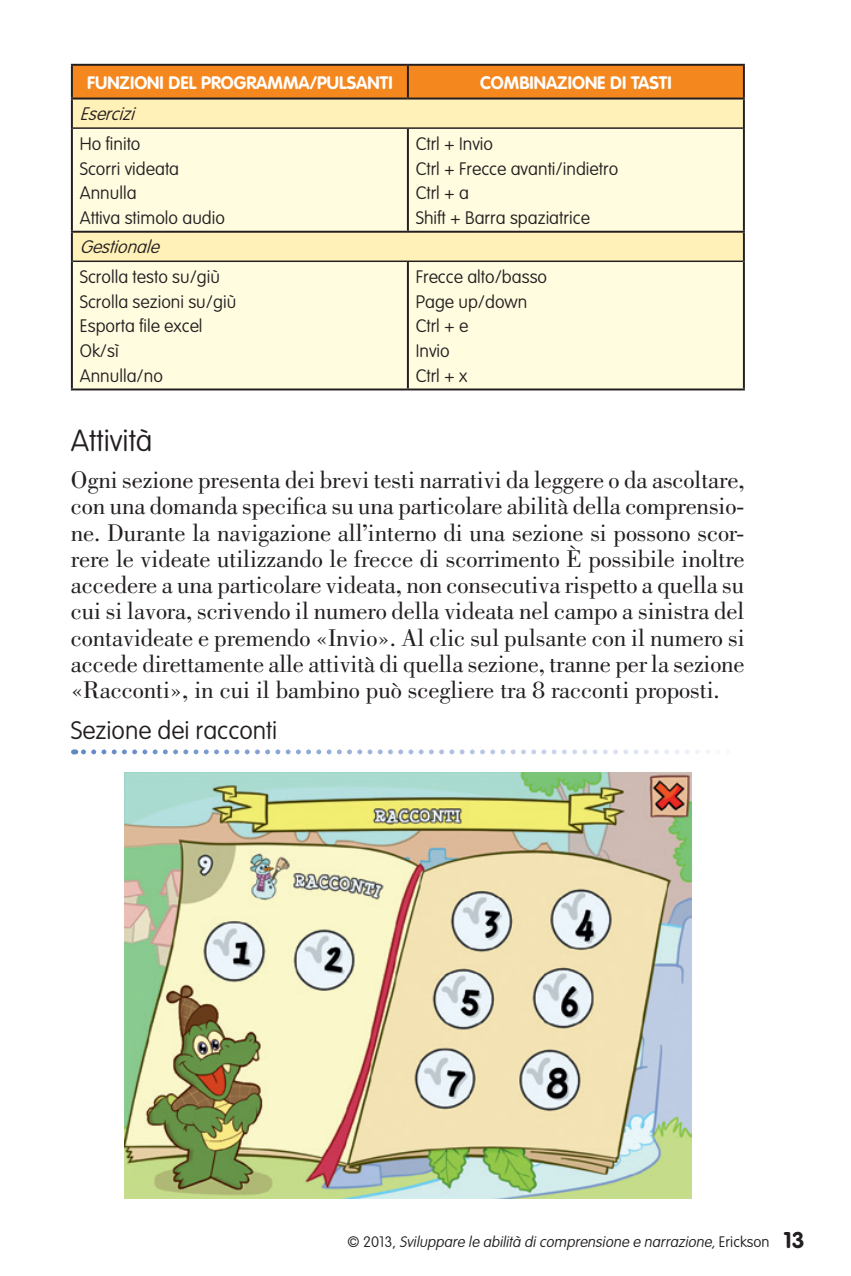
<style>
.page{position:relative;width:851px;height:1276px;background:#fff}
.page>*{position:absolute;margin:0;border:0;box-sizing:border-box;transform-origin:0 0}
.t1{font:100 30px "VAG Rounded Std";color:#231f20}
.t2{font:25px/26.2px "Bodoni Std";letter-spacing:-.005em;color:#231f20;text-align:justify}
.t3{font:100 25px "VAG Rounded Std";color:#231f20}
.t4{font:100 17.75px/24.5px "VAG Rounded";color:#231f20}
.t5{font:100 17.75px/24.5px "VAG Rounded Std";color:#231f20}
.t6{font:700 17.75px "VAG Rounded Std";color:#fff}
.t7{font:italic 100 17.75px "VAG Rounded Std";color:#231f20}
.t8{font:italic 100 15px "VAG Rounded Std";color:#231f20}
.s1{font-style:normal}
.s2{font-weight:700;font-style:normal;font-size:22.5px}
</style>
<div class="page">
<div style="left:73px;top:66px;width:669px;height:32px;background:#f5871f"></div>
<div style="left:73px;top:100px;width:669px;height:27px;background:#fff1b8"></div>
<svg style="left:73px;top:129px;width:669px;height:259px;background:#fefadb"></svg>
<hr style="left:71px;top:64px;width:337px;height:2px;background:#231f20">
<hr style="left:71px;top:66px;width:2px;height:32px;background:#231f20">
<hr style="left:408px;top:64px;width:336px;height:2px;background:#231f20">
<hr style="left:407px;top:66px;width:2px;height:32px;background:#231f20">
<hr style="left:742px;top:66px;width:2px;height:32px;background:#231f20">
<hr style="left:71px;top:98px;width:337px;height:2px;background:#231f20">
<hr style="left:408px;top:98px;width:336px;height:2px;background:#231f20">
<hr style="left:71px;top:128px;width:2px;height:103px;background:#231f20">
<hr style="left:407px;top:129px;width:2px;height:102px;background:#231f20">
<hr style="left:742px;top:128px;width:2px;height:103px;background:#231f20">
<hr style="left:71px;top:261px;width:2px;height:127px;background:#231f20">
<hr style="left:407px;top:262px;width:2px;height:126px;background:#231f20">
<hr style="left:742px;top:261px;width:2px;height:127px;background:#231f20">
<hr style="left:71px;top:100px;width:2px;height:28px;background:#231f20">
<hr style="left:742px;top:100px;width:2px;height:28px;background:#231f20">
<hr style="left:71px;top:231px;width:337px;height:2px;background:#231f20">
<hr style="left:71px;top:233px;width:2px;height:28px;background:#231f20">
<hr style="left:408px;top:231px;width:336px;height:2px;background:#231f20">
<hr style="left:742px;top:233px;width:2px;height:28px;background:#231f20">
<hr style="left:71px;top:388px;width:337px;height:2px;background:#231f20">
<hr style="left:408px;top:388px;width:336px;height:2px;background:#231f20">
<hr style="left:73px;top:127px;width:335px;height:2px;background:#231f20">
<hr style="left:408px;top:127px;width:334px;height:2px;background:#231f20">
<hr style="left:73px;top:260px;width:335px;height:2px;background:#231f20">
<hr style="left:408px;top:260px;width:334px;height:2px;background:#231f20">
<img style="left:124px;top:772px;width:567px;height:426px">
<svg style="left:83px;top:749px;width:627px;height:5px"></svg>
<p class="t6" style="left:87px;top:72px;width:307px">FUNZIONI DEL PROGRAMMA/PULSANTI</p>
<p class="t6" style="left:480px;top:72px;width:193px">COMBINAZIONE DI TASTI</p>
<p class="t7" style="left:80px;top:104px;width:61px">Esercizi</p>
<p class="t4" style="left:80px;top:131px;width:147px">Ho finito<br>Scorri videata<br>Annulla<br>Attiva stimolo audio</p>
<p class="t5" style="left:416px;top:132px;width:204px">Ctrl + Invio<br>Ctrl + Frecce avanti/indietro<br>Ctrl + a</p>
<p class="t4" style="left:416px;top:205px;width:175px">Shift + Barra spaziatrice</p>
<p class="t7" style="left:80px;top:237px;width:87px">Gestionale</p>
<p class="t4" style="left:80px;top:265px;width:158px">Scrolla testo su/giù<br>Scrolla sezioni su/giù<br>Esporta file excel<br>Ok/sì<br>Annulla/no</p>
<p class="t4" style="left:416px;top:265px;width:133px">Frecce alto/basso</p>
<p class="t5" style="left:416px;top:290px;width:113px">Page up/down<br>Ctrl + e<br>Invio<br>Ctrl + x</p>
<p class="t1" style="left:71px;top:423px;width:83px">Attività</p>
<p class="t2" style="left:71px;top:467px;width:675px">Ogni sezione presenta dei brevi testi narrativi da leggere o da ascoltare, con una domanda specifica su una particolare abilità della comprensio&shy;ne. Durante la navigazione all’interno di una sezione si possono scor&shy;rere le videate utilizzando le frecce di scorrimento È possibile inoltre accedere a una particolare videata, non consecutiva rispetto a quella su cui si lavora, scrivendo il numero della videata nel campo a sinistra del contavideate e premendo «Invio». Al clic sul pulsante con il numero si accede direttamente alle attività di quella sezione, tranne per la sezione «Racconti», in cui il bambino può scegliere tra 8 racconti proposti.</p>
<p class="t3" style="left:71px;top:715px;width:208px">Sezione dei racconti</p>
<p class="t8" style="left:347px;top:1233px;width:459px"><span class="s1">© 2 0 1 3 ,</span> Sviluppare le abilità dicomprensione e narrazione,<span class="s1">E r i c ks o n</span> <span class="s2">1 3</span></p>
</div>
